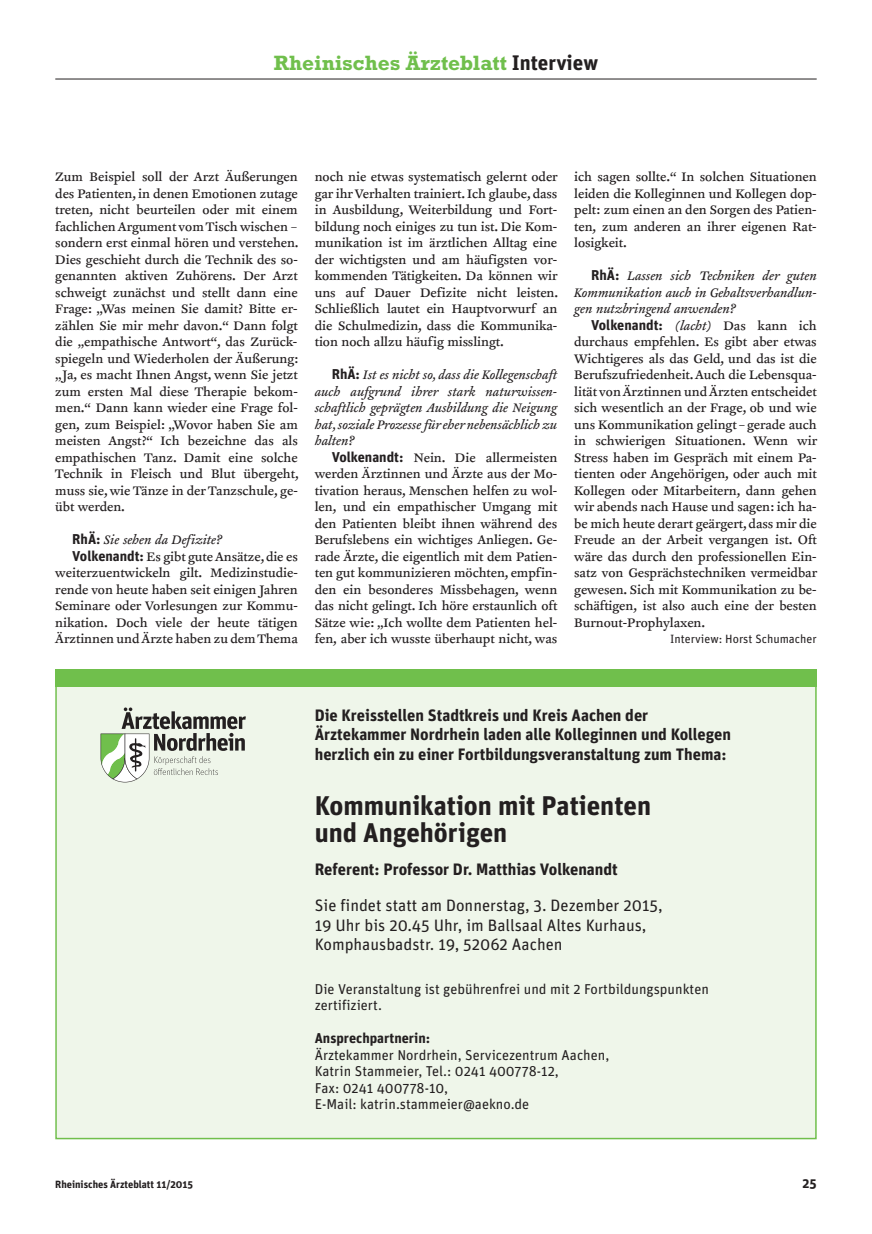
<style>
.page{position:relative;width:872px;height:1234px;background:#fff}
.page>*{position:absolute;margin:0;border:0;box-sizing:border-box;transform-origin:0 0}
.t1{font:700 27px/27px "Unit";color:#231f20}
.t2{font:700 21px "Rockwell";color:#70bf4c}
.t3{font:700 16.5px/19.5px "Unit";color:#231f20}
.t4{font:16.5px/19.5px "Unit";color:#231f20}
.t5{font:14.25px/16.5px "Clifford Nine Roman";color:#231f20;text-align:justify}
.t6{font:italic 14.25px/16.5px "Clifford Nine";color:#231f20;text-align:justify}
.t7{font:14.25px/16.5px "Unit";color:#231f20}
.t8{font:700 14.25px "Unit";color:#231f20}
.t9{font:700 13.5px "Unit";color:#231f20}
.t10{font:12px "Unit";color:#231f20}
.t11{font:700 10.5px "Unit";color:#231f20}
.s1{font-family:"Unit";color:#231f20}
.s2{font-family:"Unit";font-weight:700;font-style:normal}
.s3{font-family:"Unit";font-weight:700}
.s4{font-family:"Clifford Nine Roman"}
.s5{font-family:"Clifford Nine";font-weight:400;font-style:italic}
.s6{font-family:"Clifford Nine Roman";font-weight:400}
</style>
<div class="page">
<hr style="left:55px;top:79px;width:761px;height:1px;background:#231f20">
<div style="left:57px;top:672px;width:758px;height:465px;background:#eff6ea"></div>
<div style="left:55px;top:669px;width:761px;height:17px;background:#70bf4c"></div>
<svg style="left:101px;top:707px;width:145px;height:75px"></svg>
<hr style="left:135px;top:738px;width:1px;height:33px;background:#231f20">
<h2 class="t2" style="left:274px;top:56px;width:326px">Rheinisches Ärzteblatt <span class="s1">Interview</span></h2>
<p class="t5" style="left:55px;top:169px;width:245px">Zum Beispiel soll der Arzt Äußerungen des Patienten, in denen Emotionen zutage treten, nicht beurteilen oder mit einem fachlichen Argument vom Tisch wischen − sondern erst einmal hören und verstehen.<br>Dies geschieht durch die Technik des so&shy;genannten aktiven Zuhörens. Der Arzt schweigt zunächst und stellt dann eine Frage: „Was meinen Sie damit? Bitte er&shy;zählen Sie mir mehr davon.“ Dann folgt die „empathische Antwort“, das Zurück&shy;spiegeln und Wiederholen der Äußerung: „Ja, es macht Ihnen Angst, wenn Sie jetzt zum ersten Mal diese Therapie bekom&shy;men.“ Dann kann wieder eine Frage fol&shy;gen, zum Beispiel: „Wovor haben Sie am meisten Angst?“ Ich bezeichne das als empathischen Tanz. Damit eine solche Technik in Fleisch und Blut übergeht, muss sie, wie Tänze in der Tanzschule, ge&shy;übt werden.</p>
<p class="t6" style="left:72px;top:532px;width:151px"><span class="s2">RhÄ:</span> Sie sehen da Defizite?</p>
<p class="t5" style="left:55px;top:549px;width:244px;text-indent:17px"><span class="s3">Volkenandt:</span> Es gibt gute Ansätze, die es weiterzuentwickeln gilt. Medizinstudie&shy;rende von heute haben seit einigen Jahren Seminare oder Vorlesungen zur Kommu&shy;nikation. Doch viele der heute tätigen Ärztinnen und Ärzte haben zu dem Thema</p>
<p class="t5" style="left:315px;top:169px;width:245px">noch nie etwas systematisch gelernt oder gar ihr Verhalten trainiert. Ich glaube, dass in Ausbildung, Weiterbildung und Fort&shy;bildung noch einiges zu tun ist. Die Kom&shy;munikation ist im ärztlichen Alltag eine der wichtigsten und am häufigs ten vor&shy;kommenden Tätigkeiten. Da können wir uns auf Dauer Defizite nicht leisten.<br>Schließlich lautet ein Hauptvorwurf an die Schulmedizin, dass die Kommunika&shy;tion noch allzu häufig misslingt.</p>
<p class="t6" style="left:315px;top:367px;width:244px;text-indent:17px"><span class="s2">RhÄ:</span> Ist es nicht so, dass die Kollegenschaft auch aufgrund ihrer stark naturwissen&shy;schaftlich geprägten Ausbildung die Neigung hat, soziale Prozesse für eher nebensächlich zu halten?</p>
<p class="t5" style="left:315px;top:450px;width:244px;text-indent:17px"><span class="s3">Volkenandt:</span> Nein. Die allermeisten werden Ärztinnen und Ärzte aus der Mo&shy;tivation heraus, Menschen helfen zu wol&shy;len, und ein empathischer Umgang mit den Patienten bleibt ihnen während des Berufslebens ein wichtiges Anliegen. Ge&shy;rade Ärzte, die eigentlich mit dem Patien&shy;ten gut kommunizieren möchten, empfin&shy;den ein besonderes Missbehagen, wenn das nicht gelingt. Ich höre erstaunlich oft Sätze wie: „Ich wollte dem Patienten hel&shy;fen, aber ich wusste überhaupt nicht, was</p>
<p class="t5" style="left:574px;top:169px;width:244px">ich sagen sollte.“ In solchen Situationen leiden die Kolleginnen und Kollegen dop&shy;pelt: zum einen an den Sorgen des Patien&shy;ten, zum anderen an ihrer eigenen Rat - losigkeit.</p>
<p class="t6" style="left:574px;top:268px;width:244px;text-indent:17px"><span class="s2">RhÄ:</span> Lassen sich <span class="s4">T</span>echniken der guten Kommunikation auch in Gehaltsverhandlun&shy;gen nutzbringend anwenden?</p>
<p class="t8" style="left:591px;top:319px;width:227px">Volkenandt: <span class="s5">(lacht)</span> <span class="s6">Das kann ich</span></p>
<p class="t5" style="left:574px;top:334px;width:244px">durchaus empfehlen. Es gibt aber etwas Wichtigeres als das Geld, und das ist die Berufszufriedenheit. Auch die Lebensqua&shy;lität von Ärztinnen und Ärzten entscheidet sich wesentlich an der Frage, ob und wie uns Kommunikation gelingt – gerade auch in schwierigen Situationen. Wenn wir Stress haben im Gespräch mit einem Pa&shy;tienten oder Angehörigen, oder auch mit Kollegen oder Mitarbeitern, dann gehen wir abends nach Hause und sagen: ich ha&shy;be mich heute derart geärgert, dass mir die Freude an der Arbeit vergangen ist. Oft wäre das durch den professionellen Ein&shy;satz von Gesprächstechniken vermeidbar gewesen. Sich mit Kommunikation zu be&shy;schäftigen, ist also auch eine der besten Burnout-Prophylaxen.</p>
<p class="t10" style="left:670px;top:634px;width:148px">Interview: Horst Schumacher</p>
<p class="t3" style="left:315px;top:706px;width:418px">Die Kreisstellen Stadtkreis und Kreis Aachen der<br>Ärztekammer Nordrhein laden alle Kolleginnen und Kollegen herzlich ein zu einer Fortbildungsveranstaltung zum Thema:</p>
<h1 class="t1" style="left:315px;top:793px;width:338px">Kommunikation mit Patienten und Angehörigen</h1>
<p class="t3" style="left:315px;top:860px;width:304px">Referent: Professor Dr. Matthias Volkenandt</p>
<p class="t4" style="left:315px;top:897px;width:349px">Sie findet statt am Donnerstag, 3. Dezember 2015,<br>19 Uhr bis 20.45 Uhr, im Ballsaal Altes Kurhaus,<br>Komphausbadstr. 19, 52062 Aachen</p>
<p class="t7" style="left:315px;top:981px;width:395px">Die Veranstaltung ist gebührenfrei und mit 2 Fortbildungspunkten zertifiziert.</p>
<p class="t8" style="left:315px;top:1032px;width:117px">Ansprechpartnerin:</p>
<p class="t7" style="left:315px;top:1047px;width:296px">Ärztekammer Nordrhein, Servicezentrum Aachen, Katrin Stammeier, Tel.: 0241 400778-12,<br>Fax: 0241 400778-10,<br>E-Mail: katrin.stammeier@aekno.de</p>
<p class="t11" style="left:55px;top:1180px;width:139px">Rheinisches Ärzteblatt 11/2015</p>
<p class="t9" style="left:802px;top:1177px;width:16px">25</p>
</div>
